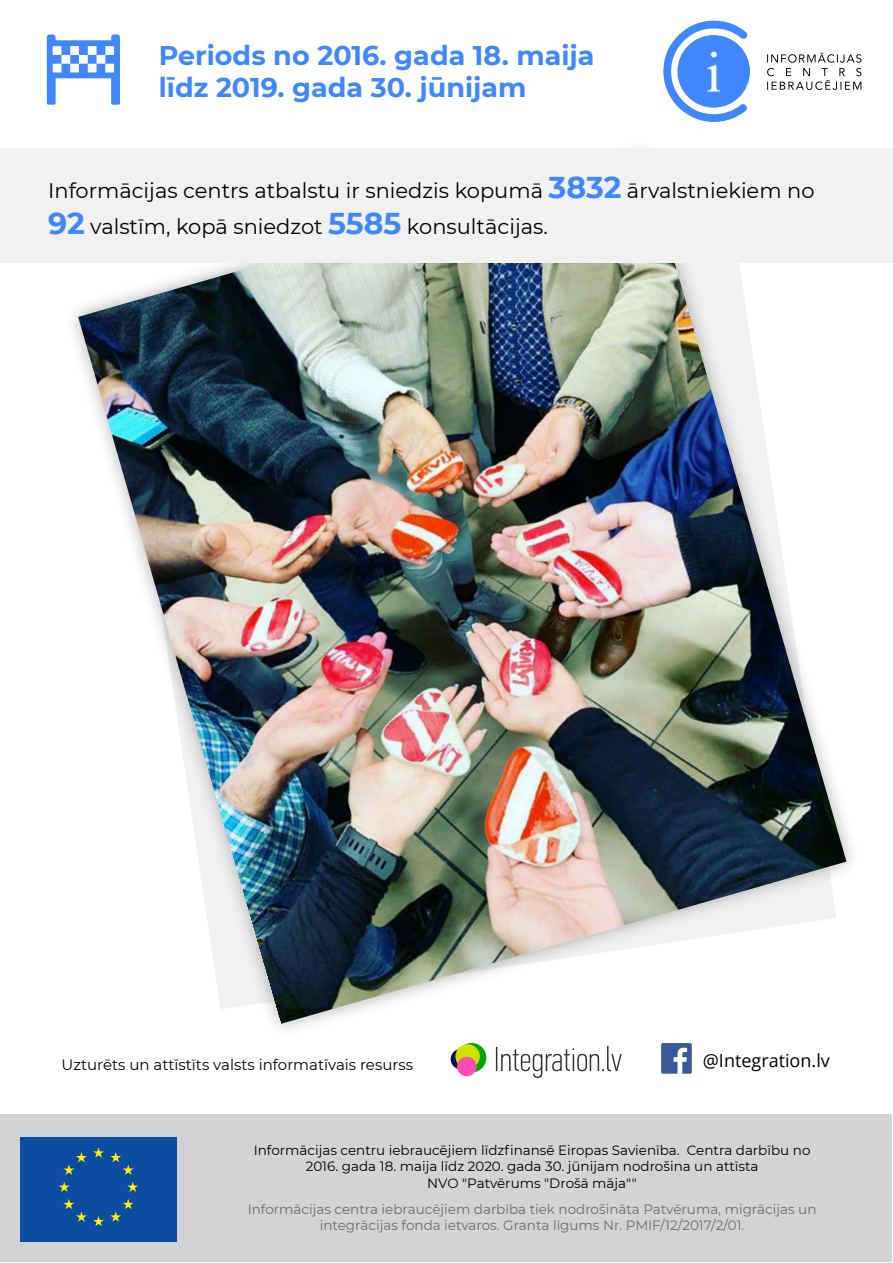
<style>
.page{position:relative;width:893px;height:1263px;background:#fff}
.page>*{position:absolute;margin:0;border:0;box-sizing:border-box;transform-origin:0 0}
.t1{font:700 27px/32.4px "Montserrat";color:#3f87fa}
.t2{font:21px/36px "Montserrat";color:#000}
.t3{font:18px "Open Sans";color:#000}
.t4{font:15px "Montserrat";color:#000}
.t5{font:13.5px/16.2px "Montserrat";color:#000;text-align:center}
.t6{font:13.5px/16.2px "Montserrat";color:#6d6e71;text-align:center}
.s1{font-weight:700;font-size:30px;color:#3f87fa}
</style>
<div class="page">
<div style="left:0;top:1114px;width:891px;height:148px;background:#d1d3d4"></div>
<div style="left:20px;top:1137px;width:157px;height:105px;background:#0d4da1"></div>
<svg style="left:93px;top:1147px;width:11px;height:11px"></svg>
<svg style="left:63px;top:1152px;width:24px;height:23px"></svg>
<svg style="left:59px;top:1182px;width:11px;height:10px"></svg>
<svg style="left:63px;top:1199px;width:24px;height:23px"></svg>
<svg style="left:93px;top:1216px;width:11px;height:10px"></svg>
<svg style="left:110px;top:1199px;width:24px;height:23px"></svg>
<svg style="left:127px;top:1182px;width:11px;height:10px"></svg>
<svg style="left:110px;top:1152px;width:24px;height:23px"></svg>
<img style="left:496px;top:1046px;width:115px;height:25px">
<img style="left:451px;top:1049px;width:20px;height:20px;border-radius:10px">
<img style="left:457px;top:1043px;width:29px;height:29px;border-radius:15px">
<img style="left:455px;top:1044px;width:25px;height:24px;border-radius:12px">
<img style="left:457px;top:1057px;width:20px;height:19px;border-radius:10px">
<svg style="left:661px;top:1046px;width:31px;height:28px"></svg>
<img style="left:78px;top:263px;width:768px;height:761px">
<div style="left:0;top:148px;width:893px;height:115px;background:#f1f1f2"></div>
<svg style="left:47px;top:34px;width:73px;height:71px"></svg>
<img style="left:663px;top:21px;width:84px;height:101px">
<img style="left:677px;top:35px;width:73px;height:73px;border-radius:36px">
<img style="left:788px;top:53px;width:73px;height:10px">
<h1 class="t1" style="left:159px;top:38px;width:437px">Periods no 2016. gada 18. maija līdz 2019. gada 30. jūnijam</h1>
<h2 class="t2" style="left:48px;top:172px;width:768px">Informācijas centrs atbalstu ir sniedzis kopumā <span class="s1">3832</span> ārvalstniekiem no<br><span class="s1">92</span> valstīm, kopā sniedzot <span class="s1">5585</span> konsultācijas.</h2>
<p class="t4" style="left:61px;top:1054px;width:353px">Uzturēts un attīstīts valsts informatīvais resurss</p>
<h3 class="t3" style="left:703px;top:1048px;width:129px">@Integration.lv</h3>
<p class="t5" style="left:254px;top:1142px;width:558px">Informācijas centru iebraucējiem līdzfinansē Eiropas Savienība. Centra darbību no<br>2016. gada 18. maija līdz 2020. gada 30. jūnijam nodrošina un attīsta<br>NVO "Patvērums "Drošā māja""</p>
<p class="t6" style="left:248px;top:1200px;width:570px">Informācijas centra iebraucējiem darbība tiek nodrošināta Patvēruma, migrācijas un integrācijas fonda ietvaros. Granta līgums Nr. PMIF/12/2017/2/01.</p>
</div>
